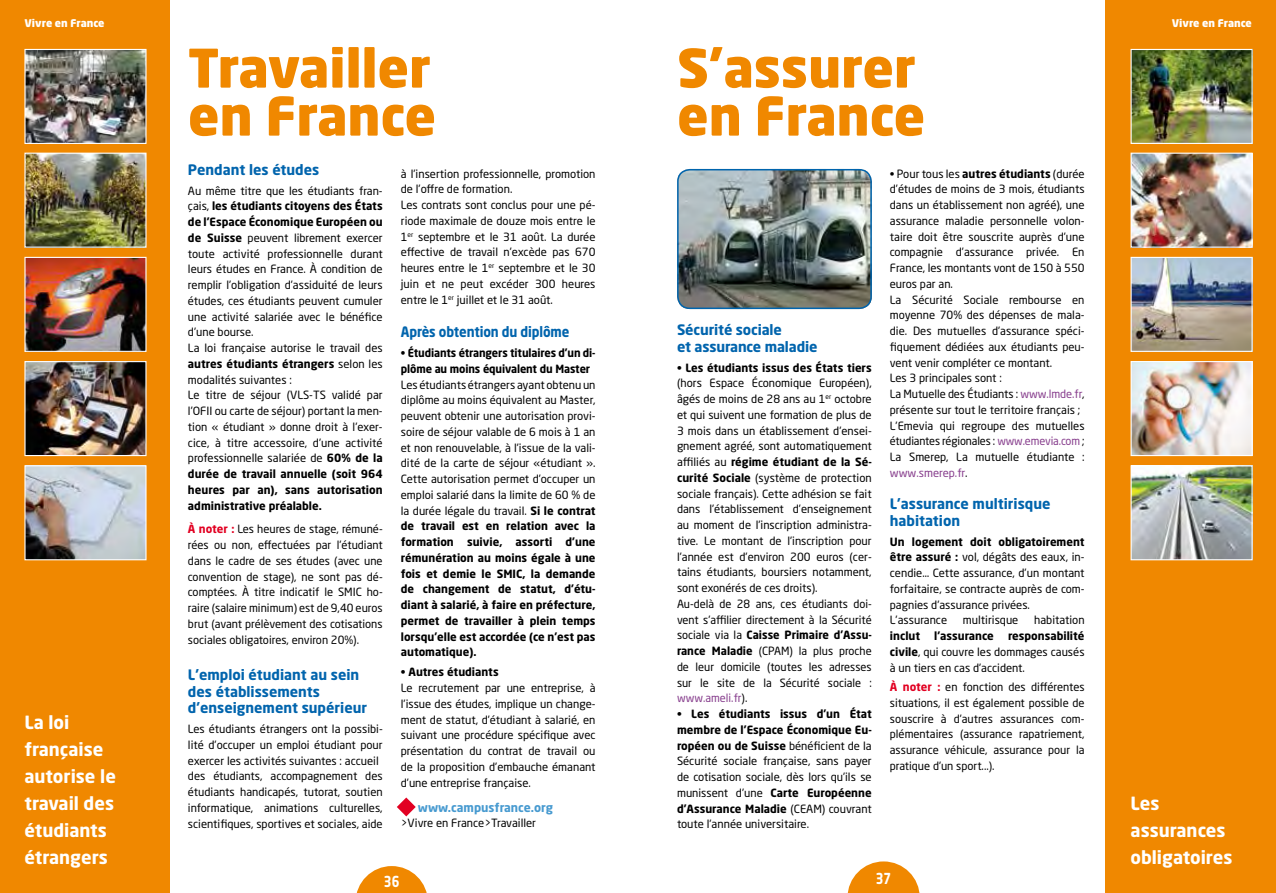
<style>
.page{position:relative;width:1276px;height:893px;background:#fff}
.page>*{position:absolute;margin:0;border:0;box-sizing:border-box;transform-origin:0 0}
.t1{font:900 52.5px/48px "Neo Sans Pro";color:#f08800}
.t2{font:700 18px/27px "Neo Sans Pro";color:#fff}
.t3{font:700 15px "Neo Sans Pro";color:#fff;scale:.8 1}
.t4{font:700 14.25px/16.5px "Neo Sans Pro";color:#0064ad}
.t5{font:700 14.25px "Neo Sans Pro";color:#0064ad;scale:.91 1}
.t6{font:700 12px "Neo Sans Pro";color:#479ad0}
.t7{font:11.25px/15.8px "Neo Sans Pro";color:#000}
.t8{font:700 11.25px/15.8px "Neo Sans Pro";letter-spacing:-.01em;color:#000;scale:.96 1}
.t9{font:700 11.25px "Neo Sans Pro";letter-spacing:-.01em;color:#000}
.t10{font:900 10.5px "Neo Sans Pro";color:#fff}
.s1{font-weight:700}
.s2{font-weight:700;color:#e20022}
.s3{color:#873e8d}
</style>
<div class="page">
<div style="left:0;top:0;width:170px;height:893px;background:#f08800"></div>
<img style="left:26px;top:467px;width:119px;height:91px">
<div style="left:24px;top:465px;width:123px;height:95px;border:1px solid #fff"></div>
<img style="left:26px;top:363px;width:119px;height:91px">
<div style="left:24px;top:361px;width:123px;height:95px;border:1px solid #fff"></div>
<img style="left:26px;top:259px;width:119px;height:91px">
<div style="left:24px;top:257px;width:123px;height:95px;border:1px solid #fff"></div>
<img style="left:26px;top:155px;width:119px;height:91px">
<div style="left:24px;top:153px;width:123px;height:95px;border:1px solid #fff"></div>
<img style="left:26px;top:51px;width:119px;height:91px">
<div style="left:24px;top:49px;width:123px;height:95px;border:1px solid #fff"></div>
<svg style="left:356px;top:866px;width:71px;height:27px"></svg>
<svg style="left:847px;top:861px;width:72px;height:32px"></svg>
<div style="left:1106px;top:0;width:170px;height:893px;background:#f08800"></div>
<img style="left:1132px;top:467px;width:118px;height:91px">
<div style="left:1130px;top:465px;width:122px;height:95px;border:1px solid #fff"></div>
<img style="left:1132px;top:363px;width:118px;height:91px">
<div style="left:1130px;top:361px;width:122px;height:95px;border:1px solid #fff"></div>
<img style="left:1132px;top:259px;width:118px;height:91px">
<div style="left:1130px;top:257px;width:122px;height:95px;border:1px solid #fff"></div>
<img style="left:1132px;top:155px;width:118px;height:91px">
<div style="left:1130px;top:153px;width:122px;height:95px;border:1px solid #fff"></div>
<img style="left:1132px;top:51px;width:118px;height:91px">
<div style="left:1130px;top:49px;width:122px;height:95px;border:1px solid #fff"></div>
<img style="left:677px;top:169px;width:195px;height:140px">
<div style="left:677px;top:169px;width:195px;height:140px;border:2px solid #0064ad;border-radius:12px"></div>
<svg style="left:397px;top:797px;width:19px;height:19px"></svg>
<p class="t10" style="left:24px;top:16px;width:82px">Vivre en France</p>
<h2 class="t2" style="left:24px;top:708px;width:93px">La loi française autorise le travail des étudiants étrangers</h2>
<h1 class="t1" style="left:188px;top:42px;width:250px">Travailler en France</h1>
<p class="t4" style="left:188px;top:161px;width:133px">Pendant les études</p>
<p class="t7" style="left:188px;top:182px;width:196px">Au même titre que les étudiants fran&shy;çais, <span class="s1">les étudiants citoyens des États de l’Espace Économique Européen ou de Suisse</span> peuvent librement exercer toute activité professionnelle durant leurs études en France. À condition de remplir l’obligation d’assiduité de leurs études, ces étudiants peuvent cumuler une activité salariée avec le bénéfice d’une bourse.<br>La loi française autorise le travail des <span class="s1">autres étudiants étrangers</span> selon les modalités suivantes :<br>Le titre de séjour (VLS-TS validé par l’OFII ou carte de séjour) portant la men&shy;tion « étudiant » donne droit à l’exer&shy;cice, à titre accessoire, d’une activité professionnelle salariée de <span class="s1">60% de la durée de travail annuelle (soit 964 heures par an), sans autorisation administrative préalable.</span></p>
<p class="t7" style="left:188px;top:521px;width:196px;text-align:justify"><span class="s2">À noter :</span> Les heures de stage, rémuné&shy;rées ou non, effectuées par l’étudiant dans le cadre de ses études (avec une convention de stage), ne sont pas dé&shy;comptées. À titre indicatif le SMIC ho&shy;raire (salaire minimum) est de 9,40 euros brut (avant prélèvement des cotisations sociales obligatoires, environ 20%).</p>
<p class="t4" style="left:188px;top:666px;width:181px">L’emploi étudiant au sein des établissements d’enseignement supérieur</p>
<p class="t7" style="left:188px;top:721px;width:196px">Les étudiants étrangers ont la possibi&shy;lité d’occuper un emploi étudiant pour exercer les activités suivantes : accueil des étudiants, accompagnement des étudiants handicapés, tutorat, soutien informatique, animations culturelles, scientifiques, sportives et sociales, aide</p>
<p class="t7" style="left:401px;top:165px;width:196px">à l’insertion professionnelle, promotion de l’offre de formation.<br>Les contrats sont conclus pour une pé&shy;riode maximale de douze mois entre le 1<sup>er</sup> septembre et le 31 août. La durée effective de travail n’excède pas 670 heures entre le 1<sup>er</sup> septembre et le 30 juin et ne peut excéder 300 heures entre le 1<sup>er</sup> juillet et le 31 août.</p>
<p class="t5" style="left:401px;top:323px;width:187px">Après obtention du diplôme</p>
<p class="t8" style="left:401px;top:345px;width:204px">• Étudiants étrangers titulaires d’un di&shy;plôme au moins équivalent du Master</p>
<p class="t7" style="left:401px;top:376px;width:196px;text-align:justify">Les étudiants étrangers ayant obtenu un diplôme au moins équivalent au Master, peuvent obtenir une autorisation provi&shy;soire de séjour valable de 6 mois à 1 an et non renouvelable, à l’issue de la vali&shy;dité de la carte de séjour «étudiant ».<br>Cette autorisation permet d’occuper un emploi salarié dans la limite de 60 % de la durée légale du travail. <span class="s1">Si le contrat de travail est en relation avec la formation suivie, assorti d’une rémunération au moins égale à une fois et demie le SMIC, la demande de changement de statut, d’étu&shy;diant à salarié, à faire en préfecture, permet de travailler à plein temps lorsqu’elle est accordée (ce n’est pas automatique).</span></p>
<p class="t9" style="left:401px;top:665px;width:99px">• Autres étudiants</p>
<p class="t7" style="left:401px;top:680px;width:196px;text-align:justify">Le recrutement par une entreprise, à l’issue des études, implique un change&shy;ment de statut, d’étudiant à salarié, en suivant une procédure spécifique avec présentation du contrat de travail ou de la proposition d’embauche émanant d’une entreprise française.</p>
<p class="t6" style="left:418px;top:799px;width:136px">www.campusfrance.org</p>
<p class="t7" style="left:401px;top:815px;width:137px">&gt;Vivre en France&gt;Travailler</p>
<h3 class="t3" style="left:384px;top:871px;width:21px">36</h3>
<h1 class="t1" style="left:677px;top:42px;width:250px">S’assurer en France</h1>
<p class="t4" style="left:677px;top:321px;width:142px">Sécurité sociale<br>et assurance maladie</p>
<p class="t9" style="left:677px;top:360px;width:196px">• Les étudiants issus des États tiers</p>
<p class="t7" style="left:677px;top:375px;width:196px">(hors Espace Économique Européen), âgés de moins de 28 ans au 1<sup>er</sup> octobre et qui suivent une formation de plus de 3 mois dans un établissement d’ensei&shy;gnement agréé, sont automatiquement affiliés au <span class="s1">régime étudiant de la Sé&shy;curité Sociale</span> (système de protection sociale français). Cette adhésion se fait dans l’établissement d’enseignement au moment de l’inscription administra&shy;tive. Le montant de l’inscription pour l’année est d’environ 200 euros (cer&shy;tains étudiants, boursiers notamment, sont exonérés de ces droits).<br>Au-delà de 28 ans, ces étudiants doi&shy;vent s’affilier directement à la Sécurité sociale via la <span class="s1">Caisse Primaire d’Assu&shy;rance Maladie</span> (CPAM) la plus proche de leur domicile (toutes les adresses sur le site de la Sécurité sociale : <span class="s3">www.ameli.fr</span>).</p>
<p class="t7" style="left:677px;top:706px;width:196px;text-align:justify"><span class="s1">• Les étudiants issus d’un État membre de l’Espace Économique Eu&shy;ropéen ou de Suisse</span> bénéficient de la Sécurité sociale française, sans payer de cotisation sociale, dès lors qu’ils se munissent d’une <span class="s1">Carte Européenne d’Assurance Maladie</span> (CEAM) couvrant toute l’année universitaire.</p>
<p class="t7" style="left:890px;top:165px;width:196px">• Pour tous les <span class="s1">autres étudiants</span> (durée d’études de moins de 3 mois, étudiants dans un établissement non agréé), une assurance maladie personnelle volon&shy;taire doit être souscrite auprès d’une compagnie d’assurance privée. En France, les montants vont de 150 à 550 euros par an.<br>La Sécurité Sociale rembourse en moyenne 70% des dépenses de mala&shy;die. Des mutuelles d’assurance spéci&shy;fiquement dédiées aux étudiants peu&shy;vent venir compléter ce montant.<br>Les 3 principales sont :<br>La Mutuelle des Étudiants : <span class="s3">www.lmde.fr</span>, présente sur tout le territoire français ; L’Emevia qui regroupe des mutuelles étudiantes régionales : <span class="s3">www.emevia.com</span> ; La Smerep, La mutuelle étudiante : <span class="s3">www.smerep.fr</span>.</p>
<p class="t4" style="left:890px;top:495px;width:162px">L’assurance multirisque habitation</p>
<p class="t7" style="left:890px;top:533px;width:196px"><span class="s1">Un logement doit obligatoirement être assuré :</span> vol, dégâts des eaux, in&shy;cendie… Cette assurance, d’un montant forfaitaire, se contracte auprès de com&shy;pagnies d’assurance privées.<br>L’assurance</p>
<p class="t7" style="left:963px;top:612px;width:57px">multirisque</p>
<p class="t7" style="left:1034px;top:612px;width:52px">habitation</p>
<p class="t7" style="left:890px;top:628px;width:196px;text-align:justify;text-indent:118px"><span class="s1">responsabilité civile</span>, qui couvre les dommages causés à un tiers en cas d’accident.</p>
<p class="t7" style="left:890px;top:679px;width:196px;text-align:justify"><span class="s2">À noter :</span> en fonction des différentes situations, il est également possible de souscrire à d’autres assurances com&shy;plémentaires (assurance rapatriement, assurance véhicule, assurance pour la pratique d’un sport...).</p>
<p class="t9" style="left:890px;top:629px;width:32px">inclut</p>
<p class="t9" style="left:934px;top:629px;width:61px">l’assurance</p>
<h3 class="t3" style="left:876px;top:869px;width:21px">37</h3>
<p class="t10" style="left:1171px;top:16px;width:82px">Vivre en France</p>
<h2 class="t2" style="left:1130px;top:789px;width:103px">Les assurances obligatoires</h2>
</div>
